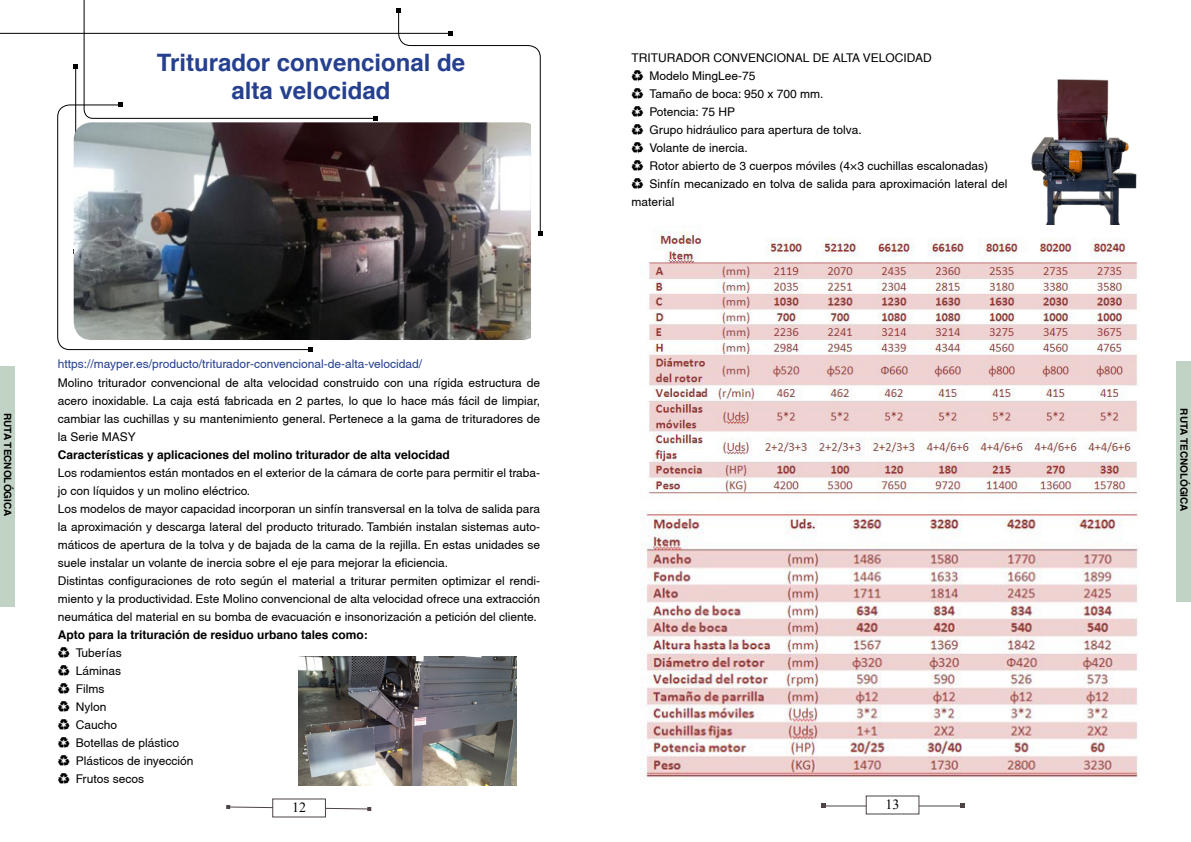
<style>
.page{position:relative;width:1191px;height:842px;background:#fff}
.page>*{position:absolute;margin:0;border:0;box-sizing:border-box;transform-origin:0 0}
.t1{font:700 24px/28.8px "Helvetica";color:#25408f;text-align:center}
.t2{font:14px "Times New Roman";color:#000}
.t3{font:12px/18px "Helvetica";color:#000}
.t4{font:12px "Helvetica";color:#25408f}
.t5{font:700 12px "Helvetica";color:#000}
.t6{font:700 10px "Helvetica";color:#000}
.s1{font-weight:700}
</style>
<div class="page">
<hr style="left:823px;top:805px;width:139px;height:1px;background:#4c4442">
<svg style="left:821px;top:804px;width:4px;height:4px"></svg>
<svg style="left:960px;top:804px;width:4px;height:4px"></svg>
<div style="left:866px;top:796px;width:53px;height:18px;background:#fff"></div>
<hr style="left:0;top:33px;width:450px;height:1px;background:#000">
<svg style="left:396px;top:9px;width:146px;height:227px"></svg>
<svg style="left:57px;top:104px;width:255px;height:247px"></svg>
<svg style="left:74px;top:0;width:303px;height:120px"></svg>
<svg style="left:309px;top:348px;width:4px;height:4px"></svg>
<svg style="left:226px;top:805px;width:145px;height:6px"></svg>
<div style="left:273px;top:799px;width:52px;height:18px;background:#fff"></div>
<img style="left:74px;top:122px;width:457px;height:218px">
<img style="left:299px;top:656px;width:217px;height:129px">
<img style="left:1031px;top:79px;width:106px;height:145px">
<img style="left:649px;top:225px;width:491px;height:275px">
<img style="left:640px;top:510px;width:499px;height:270px">
<div style="left:0;top:366px;width:15px;height:241px;background:#c1d3c5"></div>
<div style="left:1176px;top:362px;width:15px;height:240px;background:#c1d3c5"></div>
<h1 class="t1" style="left:157px;top:48px;width:310px">Triturador convencional de alta velocidad</h1>
<p class="t4" style="left:58px;top:357px;width:366px">https://mayper.es/producto/triturador-convencional-de-alta-velocidad/</p>
<p class="t3" style="left:631px;top:48px;width:377px">TRITU RADOR CONVENCIONAL DE ALTA VELOCIDAD<br>♻ Modelo MingLee-75<br>♻ Tamaño de boca: 950 x 700 mm.<br>♻ Potencia: 75 HP<br>♻ Grupo hidráulico para apertura de tolva.<br>♻ Volante de inercia.<br>♻ Rotor abierto de 3 cuerpos móviles (4×3 cuchillas escalonadas)<br>♻ Sinfín mecanizado en tolva de salida para aproximación lateral del material</p>
<p class="t3" style="left:58px;top:374px;width:484px;text-align:justify">Molino triturador convencional de alta velocidad construido con una rígida estructura de acero inoxidable. La caja está fabricada en 2 partes, lo que lo hace más fácil de limpiar, cambiar las cuchillas y su mantenimiento general. Pertenece a la gama de trituradores de la Serie MASY</p>
<p class="t5" style="left:58px;top:445px;width:394px">Características y aplicaciones del molino triturador de alta velocidad</p>
<p class="t3" style="left:58px;top:464px;width:484px">Los rodamientos están montados en el exterior de la cámara de corte para permitir el traba&shy;jo con líquidos y un molino eléctrico.<br>Los modelos de mayor capacidad incorporan un sinfín transversal en la tolva de salida para la aproximación y descarga lateral del producto triturado. También instalan sistemas auto&shy;máticos de apertura de la tolva y de bajada de la cama de la rejilla. En estas unidades se suele instalar un volante de inercia sobre el eje para mejorar la eficiencia.<br>Distintas configuraciones de roto según el material a triturar permiten optimizar el rendi&shy;miento y la productividad. Este Molino convencional de alta velocidad ofrece una extracción neumática del material en su bomba de evacuación e insonorización a petición del cliente.</p>
<p class="t3" style="left:58px;top:626px;width:312px"><span class="s1">Apto para la trituración de residuo urbano tales como: </span>♻ Tuberías<br>♻ Láminas<br>♻ Films<br>♻ Nylon<br>♻ Caucho<br>♻ Botellas de plástico<br>♻ Plásticos de inyección<br>♻ Frutos secos</p>
<p class="t6" style="left:16px;top:413px;width:104px;rotate:90deg">Ruta tecnológica</p>
<p class="t6" style="left:1192px;top:408px;width:104px;rotate:90deg">Ruta tecnológica</p>
<p class="t2" style="left:292px;top:798px;width:15px">12</p>
<p class="t2" style="left:885px;top:795px;width:15px">13</p>
</div>
